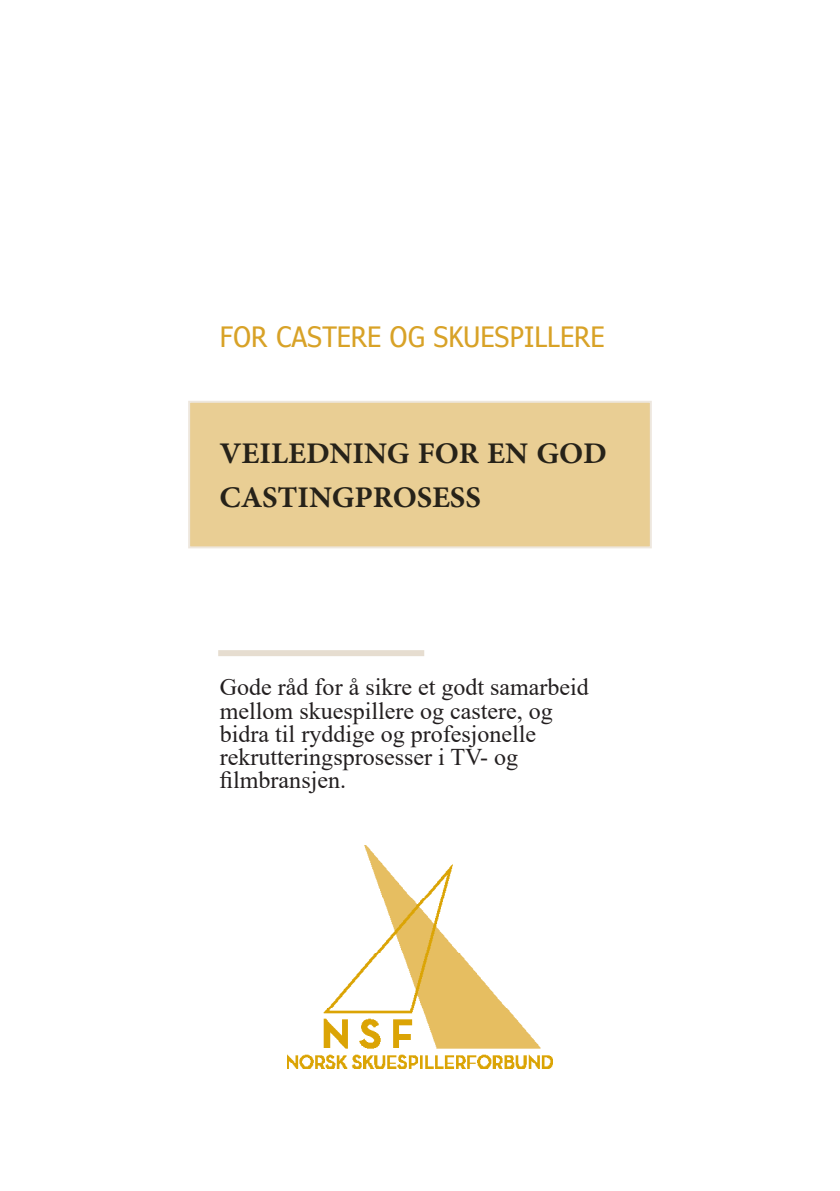
<style>
.page{position:relative;width:840px;height:1191px;background:#fff}
.page>*{position:absolute;margin:0;border:0;box-sizing:border-box;transform-origin:0 0}
.Mellomtittel{font:700 42px/44px "Adobe Arabic";color:#262219}
.Mellomtittel-2{font:condensed 28px "Verdana Pro";color:#d8a227}
.t1{font:24px/23px "Times New Roman";color:#231f20}
</style>
<div class="page">
<div style="left:188px;top:401px;width:463px;height:147px;background:#e9ce94;border:2px solid #e6ddd0"></div>
<div style="left:218px;top:650px;width:206px;height:6px;background:#e6ddd0"></div>
<img style="left:287px;top:846px;width:265px;height:222px">
<p class="Mellomtittel-2" style="left:220px;top:318px;width:386px">FOR CASTERE OG SKUESPILLERE</p>
<p class="Mellomtittel" style="left:219px;top:426px;width:388px">VEILEDNING FOR EN GOD<br>CASTINGPROSESS</p>
<p class="t1" style="left:220px;top:675px;width:370px">Gode råd for å sikre et godt samarbeid mellom skuespillere og castere, og bidra til ryddige og profesjonelle rekrutteringsprosesser i TV- og filmbransjen.</p>
</div>
